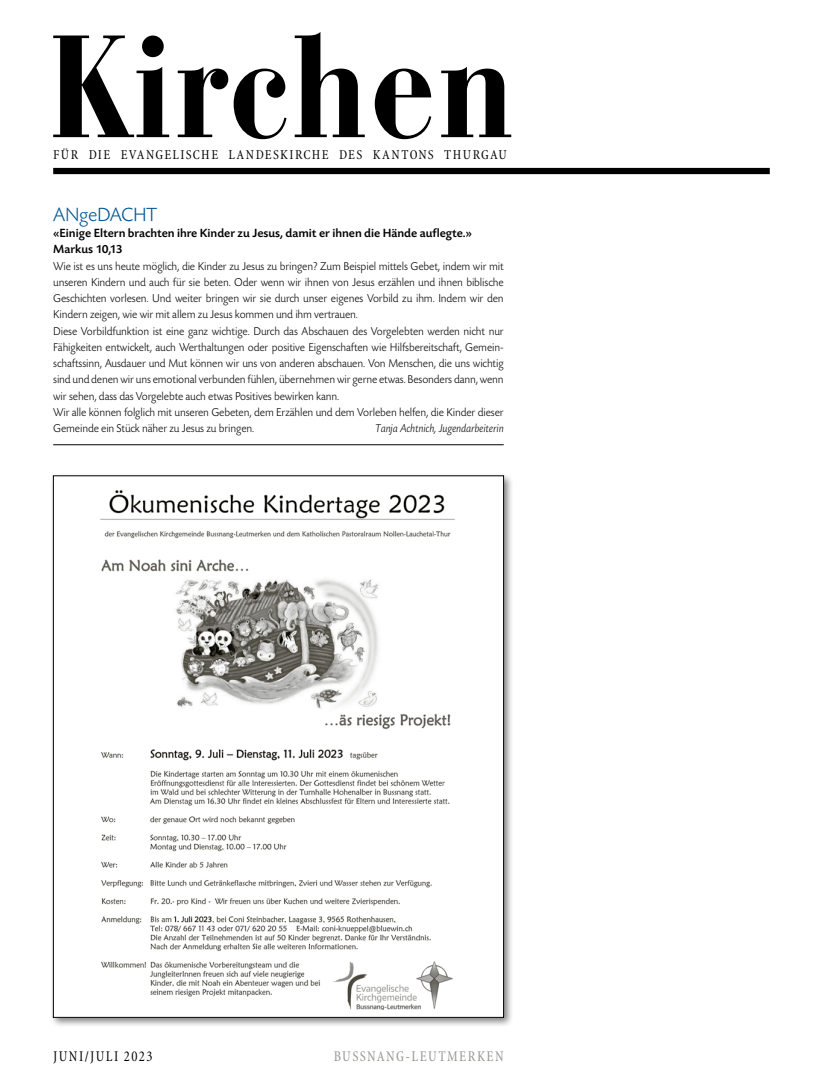
<style>
.page{position:relative;width:823px;height:1092px;background:#fff}
.page>*{position:absolute;margin:0;border:0;box-sizing:border-box;transform-origin:0 0}
.t1{font:300 20px "Today SBOP";letter-spacing:-.02em;color:#005792}
.t2{font:condensed 15px "Minion";letter-spacing:.1em;color:#959490;scale:.95 1}
.t3{font:condensed 15px "Minion";letter-spacing:.1em;color:#000;scale:.95 1}
.t4{font:condensed 13.75px "Minion";letter-spacing:.095em;color:#000}
.t5{font:500 12.5px/16.2px "Today SBOP";color:#000}
.t6{font:300 11.88px/16.2px "Today SBOP";letter-spacing:-.01em;color:#000;scale:.95 1}
.t7{font:italic 300 11.88px "Today SBOP";letter-spacing:-.01em;color:#000;scale:.95 1}
</style>
<div class="page">
<svg style="left:53px;top:35px;width:116px;height:102px"></svg>
<svg style="left:178px;top:67px;width:108px;height:72px"></svg>
<svg style="left:294px;top:32px;width:70px;height:105px"></svg>
<svg style="left:374px;top:69px;width:57px;height:70px"></svg>
<svg style="left:441px;top:67px;width:70px;height:70px"></svg>
<div style="left:53px;top:168px;width:716px;height:6px;background:#000"></div>
<hr style="left:53px;top:444px;width:450px;height:1px;background:#000">
<div style="left:50px;top:472px;width:464px;height:555px;background:#000;opacity:.5"></div>
<div style="left:53px;top:476px;width:450px;height:541px;background:#fff"></div>
<img style="left:100px;top:490px;width:355px;height:518px">
<p class="t4" style="left:53px;top:148px;width:455px">FÜR DIE EVANGELISCHE LANDESKIRCHE DES KANTONS THURGAU</p>
<h1 class="t1" style="left:53px;top:204px;width:106px">ANgeDACHT</h1>
<p class="t5" style="left:53px;top:225px;width:420px">«Einige Eltern brachten ihre Kinder zu Jesus, damit er ihnen die Hände auflegte.»<br>Markus 10,13</p>
<p class="t6" style="left:53px;top:258px;width:475px">Wie ist es uns heute möglich, die Kinder zu Jesus zu bringen? Zum Beispiel mittels Gebet, indem wir mit unseren Kindern und auch für sie beten. Oder wenn wir ihnen von Jesus erzählen und ihnen biblische Geschichten vorlesen. Und weiter bringen wir sie durch unser eigenes Vorbild zu ihm. Indem wir den Kindern zeigen, wie wir mit allem zu Jesus kommen und ihm vertrauen.<br>Diese Vorbildfunktion ist eine ganz wichtige. Durch das Abschauen des Vorgelebten werden nicht nur Fähigkeiten entwickelt, auch Werthaltungen oder positive Eigenschaften wie Hilfsbereitschaft, Gemein&shy;schaftssinn, Ausdauer und Mut können wir uns von anderen abschauen. Von Menschen, die uns wichtig sind und denen wir uns emotional verbunden fühlen, übernehmen wir gerne etwas. Besonders dann, wenn wir sehen, dass das Vorgelebte auch etwas Positives bewirken kann.<br>Wir alle können folglich mit unseren Gebeten, dem Erzählen und dem Vorleben helfen, die Kinder dieser Gemeinde ein Stück näher zu Jesus zu bringen.</p>
<p class="t7" style="left:375px;top:422px;width:137px">Tanja Achtnich, Jugendarbeiterin</p>
<p class="t3" style="left:53px;top:1048px;width:106px">JUNI/JULI 2023</p>
<p class="t2" style="left:333px;top:1048px;width:180px">BUSSNANG-LEUTMERKEN</p>
</div>
